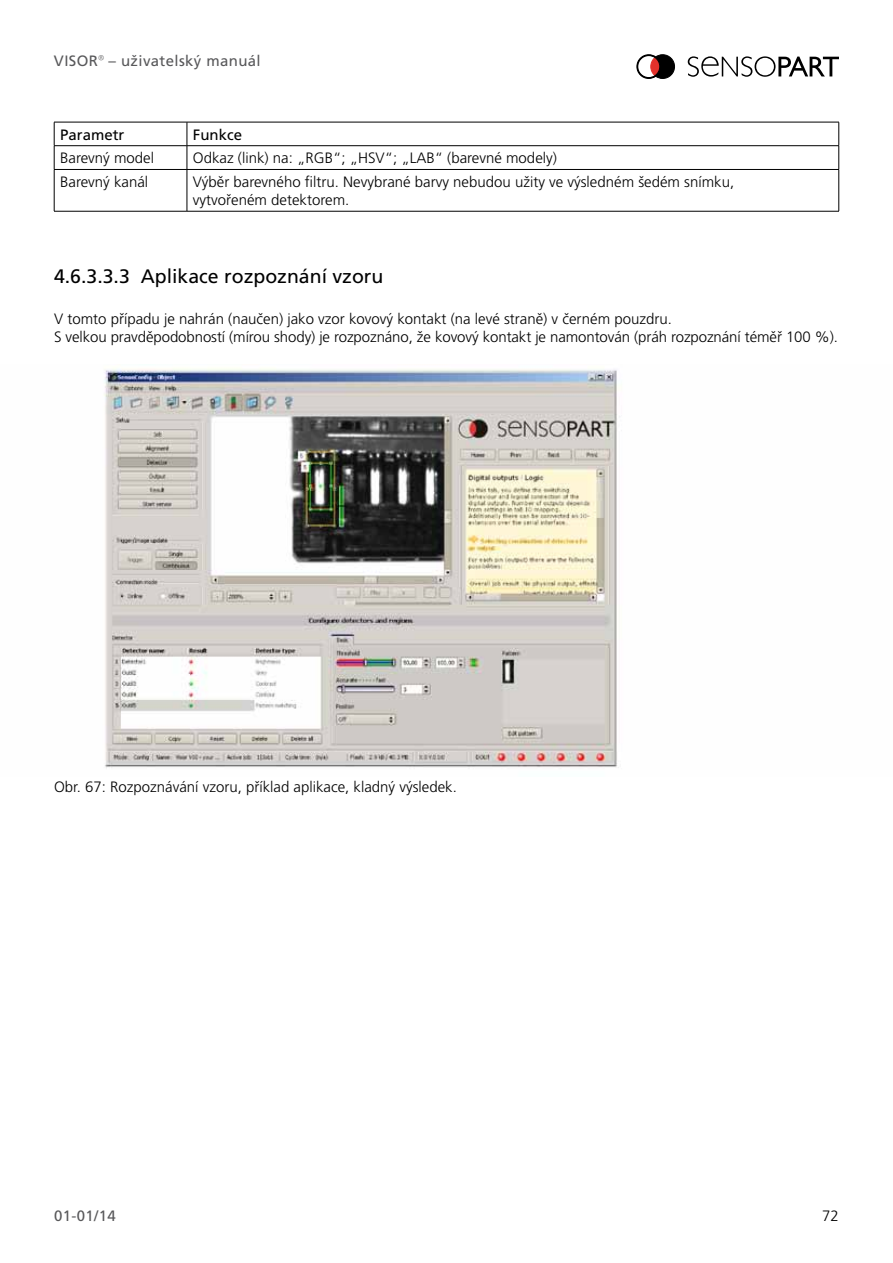
<style>
.page{position:relative;width:893px;height:1263px;background:#fff}
.page>*{position:absolute;margin:0;border:0;box-sizing:border-box;transform-origin:0 0}
.t1{font:19.5px "Frutiger CE";color:#000}
.t2{font:300 15px/18px "Frutiger CE";color:#000}
.t3{font:15px "Frutiger CE";letter-spacing:.025em;color:#58585a}
.t4{font:15px "Frutiger CE";color:#000}
</style>
<div class="page">
<svg style="left:688px;top:56px;width:151px;height:21px"></svg>
<svg style="left:637px;top:55px;width:38px;height:24px"></svg>
<hr style="left:54px;top:122px;width:133px;height:1px;background:#000">
<hr style="left:187px;top:122px;width:652px;height:1px;background:#000">
<hr style="left:54px;top:145px;width:133px;height:1px;background:#000">
<svg style="left:54px;top:122px;width:1px;height:47px"></svg>
<hr style="left:187px;top:145px;width:652px;height:1px;background:#000">
<svg style="left:187px;top:122px;width:1px;height:47px"></svg>
<svg style="left:838px;top:122px;width:1px;height:47px"></svg>
<hr style="left:54px;top:169px;width:133px;height:1px;background:#000">
<hr style="left:54px;top:170px;width:1px;height:41px;background:#000">
<hr style="left:187px;top:169px;width:652px;height:1px;background:#000">
<hr style="left:187px;top:170px;width:1px;height:41px;background:#000">
<hr style="left:838px;top:170px;width:1px;height:41px;background:#000">
<hr style="left:54px;top:211px;width:133px;height:1px;background:#000">
<hr style="left:187px;top:211px;width:652px;height:1px;background:#000">
<img style="left:104px;top:368px;width:516px;height:400px">
<p class="t3" style="left:54px;top:52px;width:208px">VISOR<sup>®</sup> – uživatelský manuál</p>
<p class="t4" style="left:60px;top:126px;width:66px">Parametr</p>
<p class="t4" style="left:193px;top:126px;width:51px">Funkce</p>
<p class="t2" style="left:60px;top:149px;width:95px">Barevný model</p>
<p class="t2" style="left:193px;top:149px;width:366px">Odkaz (link) na: „RGB“; „HSV“; „LAB“ (barevné modely)</p>
<p class="t2" style="left:60px;top:173px;width:90px">Barevný kanál</p>
<p class="t2" style="left:193px;top:173px;width:543px">Výběr barevného filtru. Nevybrané barvy nebudou užity ve výsledném šedém snímku, vytvořeném detektorem.</p>
<h1 class="t1" style="left:54px;top:265px;width:331px">4.6.3.3.3 Aplikace rozpoznání vzoru</h1>
<p class="t2" style="left:54px;top:310px;width:785px">V tomto případu je nahrán (naučen) jako vzor kovový kontakt (na levé straně) v černém pouzdru.<br>S velkou pravděpodobností (mírou shody) je rozpoznáno, že kovový kontakt je namontován (práh rozpoznání téměř 100 %).</p>
<p class="t2" style="left:54px;top:778px;width:404px">Obr. 67: Rozpoznávání vzoru, příklad aplikace, kladný výsledek.</p>
<p class="t3" style="left:54px;top:1207px;width:63px">01-01/14</p>
<p class="t2" style="left:822px;top:1206px;width:18px">72</p>
</div>
